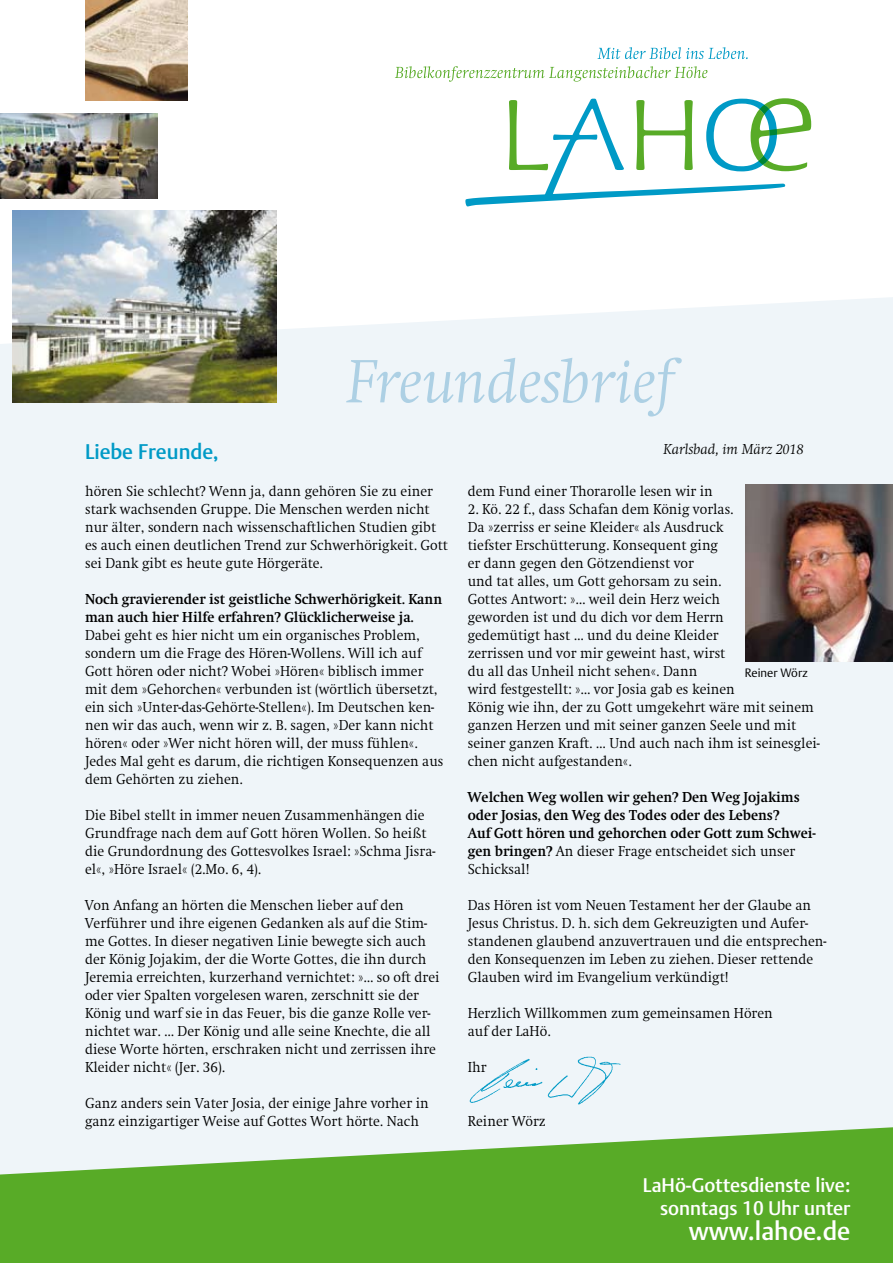
<style>
.page{position:relative;width:893px;height:1263px;background:#fff}
.page>*{position:absolute;margin:0;border:0;box-sizing:border-box;transform-origin:0 0}
.t1{font:italic 300 62.1px "Swift Com";color:#add0e4}
.t2{font:500 25.5px "DTL Argo TOT";color:#fff}
.t3{font:500 21px "DTL Argo TOT";color:#009ac6}
.t4{font:500 19.5px/22.5px "DTL Argo TOT";color:#fff;text-align:right}
.t5{font:300 15px/18px "Swift EF";color:#000;scale:.94 1}
.t6{font:700 15px/18px "Swift EF";color:#000;scale:.94 1}
.t7{font:italic 300 15px "Swift EF";color:#000}
.t8{font:300 12px "DTL Argo TPRO";color:#000}
.s1{font-weight:300}
</style>
<div class="page">
<div style="left:0;top:297px;width:893px;height:830px;background:#eff5f9"></div>
<svg style="left:597px;top:47px;width:151px;height:12px"></svg>
<svg style="left:395px;top:66px;width:312px;height:16px"></svg>
<svg style="left:465px;top:98px;width:346px;height:108px"></svg>
<img style="left:0;top:113px;width:157px;height:85px">
<img style="left:85px;top:0;width:102px;height:100px">
<svg style="left:0;top:1127px;width:893px;height:136px;fill:#58ab27"></svg>
<div style="left:346px;top:358px;width:336px;height:58px;background:#eff5f9"></div>
<img style="left:13px;top:211px;width:263px;height:191px">
<img style="left:745px;top:485px;width:148px;height:177px">
<img style="left:464px;top:1051px;width:164px;height:60px">
<h1 class="t1" style="left:347px;top:345px;width:328px">Freundesbrief</h1>
<h3 class="t3" style="left:85px;top:439px;width:135px">Liebe Freunde,</h3>
<p class="t7" style="left:663px;top:440px;width:142px">Karlsbad, im März 2018</p>
<p class="t5" style="left:468px;top:482px;width:262px">dem Fund einer Thorarolle lesen wir in</p>
<p class="t5" style="left:468px;top:500px;width:376px">2. Kö. 22 f., dass Schafan dem König vorlas.<br>Da »zerriss er seine Kleider« als Ausdruck<br>tiefster Erschütterung. Konsequent ging<br>er dann gegen den Götzendienst vor<br>und tat alles, um Gott gehorsam zu sein.<br>Gottes Antwort: »... weil dein Herz weich<br>geworden ist und du dich vor dem Herrn<br>gedemütigt hast … und du deine Kleider<br>zerrissen und vor mir geweint hast, wirst<br>du all das Unheil nicht sehen«. Dann<br>wird festgestellt: »… vor Josia gab es keinen<br>König wie ihn, der zu Gott umgekehrt wäre mit seinem ganzen Herzen und mit seiner ganzen Seele und mit seiner ganzen Kraft. … Und auch nach ihm ist seinesglei&shy;chen nicht aufgestanden«.</p>
<p class="t6" style="left:468px;top:788px;width:372px">Welchen Weg wollen wir gehen? Den Weg Jojakims oder Josias, den Weg des Todes oder des Lebens?<br>Auf Gott hören und gehorchen oder Gott zum Schwei&shy;gen bringen? <span class="s1">An dieser Frage entscheidet sich unser Schicksal!</span></p>
<p class="t5" style="left:468px;top:896px;width:383px">Das Hören ist vom Neuen Testament her der Glaube an Jesus Christus. D. h. sich dem Gekreuzigten und Aufer&shy;standenen glaubend anzuvertrauen und die entsprechen&shy;den Konsequenzen im Leben zu ziehen. Dieser rettende Glauben wird im Evangelium verkündigt!</p>
<p class="t5" style="left:468px;top:1004px;width:326px">Herzlich Willkommen zum gemeinsamen Hören auf der LaHö.</p>
<p class="t5" style="left:468px;top:1058px;width:22px">Ihr</p>
<p class="t5" style="left:85px;top:482px;width:388px">hören Sie schlecht? Wenn ja, dann gehören Sie zu einer stark wachsenden Gruppe. Die Menschen werden nicht nur älter, sondern nach wissenschaftlichen Studien gibt es auch einen deutlichen Trend zur Schwerhörigkeit. Gott sei Dank gibt es heute gute Hörgeräte.</p>
<p class="t6" style="left:85px;top:590px;width:381px">Noch gravierender ist geistliche Schwerhörigkeit. Kann man auch hier Hilfe erfahren? Glücklicherweise ja.</p>
<p class="t5" style="left:85px;top:626px;width:383px">Dabei geht es hier nicht um ein organisches Problem, sondern um die Frage des Hören-Wollens. Will ich auf Gott hören oder nicht? Wobei »Hören« biblisch immer mit dem »Gehorchen« verbunden ist (wörtlich übersetzt, ein sich »Unter-das-Gehörte-Stellen«). Im Deutschen ken&shy;nen wir das auch, wenn wir z. B. sagen, »Der kann nicht hören« oder »Wer nicht hören will, der muss fühlen«.<br>Jedes Mal geht es darum, die richtigen Konsequenzen aus dem Gehörten zu ziehen.</p>
<p class="t5" style="left:85px;top:806px;width:374px">Die Bibel stellt in immer neuen Zusammenhängen die Grundfrage nach dem auf Gott hören Wollen. So heißt die Grundordnung des Gottesvolkes Israel: »Schma Jisra&shy;el«, »Höre Israel« (2.Mo. 6, 4).</p>
<p class="t5" style="left:85px;top:896px;width:379px">Von Anfang an hörten die Menschen lieber auf den Verführer und ihre eigenen Gedanken als auf die Stim&shy;me Gottes. In dieser negativen Linie bewegte sich auch der König Jojakim, der die Worte Gottes, die ihn durch Jeremia erreichten, kurzerhand vernichtet: »… so oft drei oder vier Spalten vorgelesen waren, zerschnitt sie der König und warf sie in das Feuer, bis die ganze Rolle ver&shy;nichtet war. … Der König und alle seine Knechte, die all diese Worte hörten, erschraken nicht und zerrissen ihre Kleider nicht« (Jer. 36).</p>
<p class="t5" style="left:85px;top:1094px;width:367px">Ganz anders sein Vater Josia, der einige Jahre vorher in ganz einzigartiger Weise auf Gottes Wort hörte. Nach</p>
<p class="t8" style="left:745px;top:665px;width:64px">Reiner Wörz</p>
<p class="t5" style="left:468px;top:1112px;width:84px">Reiner Wörz</p>
<h3 class="t4" style="left:643px;top:1174px;width:209px">LaHö-Gottesdienste live: sonntags 10 Uhr unter</h3>
<h2 class="t2" style="left:689px;top:1216px;width:163px">www.lahoe.de</h2>
</div>
